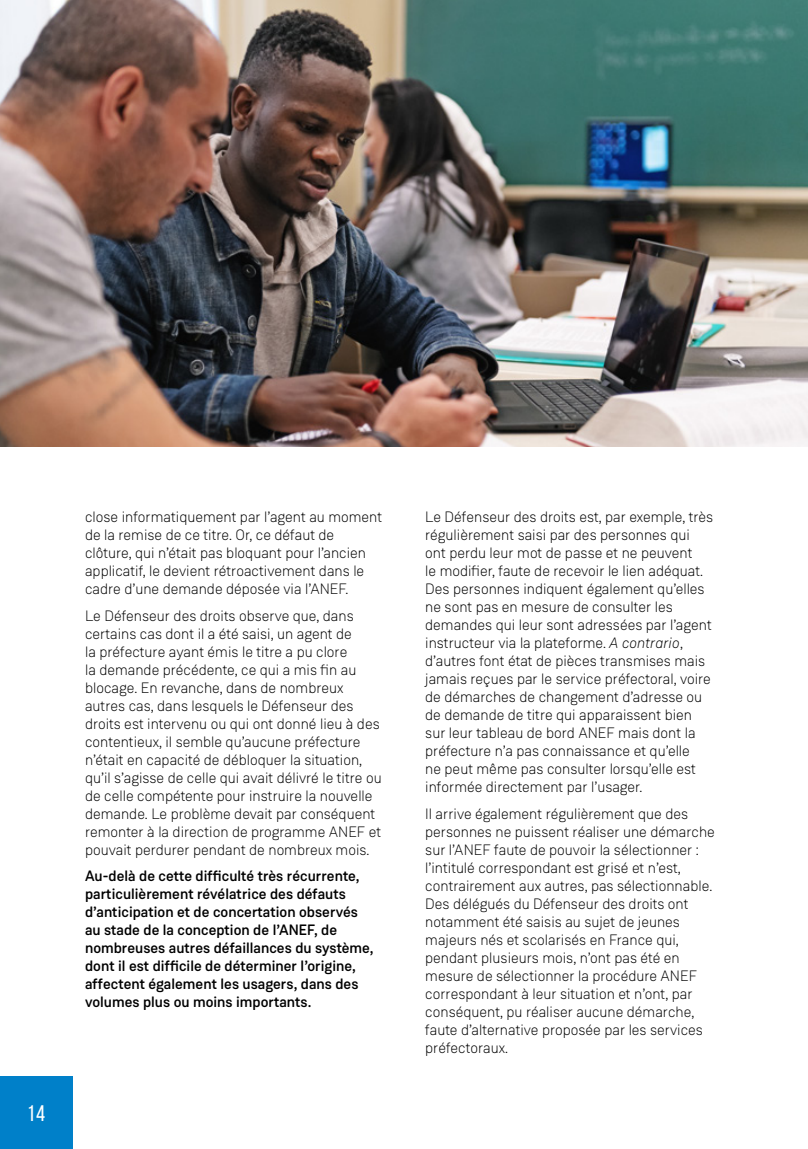
<style>
.page{position:relative;width:808px;height:1149px;background:#fff}
.page>*{position:absolute;margin:0;border:0;box-sizing:border-box;transform-origin:0 0}
.t1{font:22.5px "Dgvbyx Bebas Neue";color:#fff}
.t2{font:300 15px/18px "Vkqcvd Weissenhof Grotesk";color:#000}
.t3{font:500 15px/18px "Xypvjd Weissenhof Grotesk";color:#000}
.s1{font-family:"Ktjppg Weissenhof Grotesk";font-style:italic}
</style>
<div class="page">
<div style="left:0;top:1076px;width:72px;height:72px;background:#0080c9"></div>
<img style="left:0;top:0;width:808px;height:446px">
<h1 class="t1" style="left:27px;top:1099px;width:19px">14</h1>
<p class="t2" style="left:85px;top:507px;width:299px">close informatiquement par l’agent au moment de la remise de ce titre. Or, ce défaut de clôture, qui n’était pas bloquant pour l’ancien applicatif, le devient rétroactivement dans le cadre d’une demande déposée via l’ANEF.</p>
<p class="t2" style="left:85px;top:606px;width:298px">Le Défenseur des droits observe que, dans certains cas dont il a été saisi, un agent de<br>la préfecture ayant émis le titre a pu clore<br>la demande précédente, ce qui a mis fin au blocage. En revanche, dans de nombreux autres cas, dans lesquels le Défenseur des droits est intervenu ou qui ont donné lieu à des contentieux, il semble qu’aucune préfecture n’était en capacité de débloquer la situation, qu’il s’agisse de celle qui avait délivré le titre ou de celle compétente pour instruire la nouvelle demande. Le problème devait par conséquent remonter à la direction de programme ANEF et pouvait perdurer pendant de nombreux mois.</p>
<p class="t3" style="left:85px;top:866px;width:290px">Au-delà de cette difficulté très récurrente, particulièrement révélatrice des défauts d’anticipation et de concertation observés au stade de la conception de l’ANEF, de nombreuses autres défaillances du système, dont il est difficile de déterminer l’origine, affectent également les usagers, dans des volumes plus ou moins importants.</p>
<p class="t2" style="left:425px;top:507px;width:290px">Le Défenseur des droits est, par exemple, très régulièrement saisi par des personnes qui ont perdu leur mot de passe et ne peuvent<br>le modifier, faute de recevoir le lien adéquat.<br>Des personnes indiquent également qu’elles ne sont pas en mesure de consulter les demandes qui leur sont adressées par l’agent instructeur via la plateforme. <span class="s1">A contrario</span>, d’autres font état de pièces transmises mais jamais reçues par le service préfectoral, voire de démarches de changement d’adresse ou de demande de titre qui apparaissent bien sur leur tableau de bord ANEF mais dont la préfecture n’a pas connaissance et qu’elle<br>ne peut même pas consulter lorsqu’elle est informée directement par l’usager.</p>
<p class="t2" style="left:425px;top:804px;width:291px">Il arrive également régulièrement que des personnes ne puissent réaliser une démarche sur l’ANEF faute de pouvoir la sélectionner : l’intitulé correspondant est grisé et n’est, contrairement aux autres, pas sélectionnable.<br>Des délégués du Défenseur des droits ont notamment été saisis au sujet de jeunes majeurs nés et scolarisés en France qui, pendant plusieurs mois, n’ont pas été en mesure de sélectionner la procédure ANEF correspondant à leur situation et n’ont, par conséquent, pu réaliser aucune démarche, faute d’alternative proposée par les services préfectoraux.</p>
</div>
